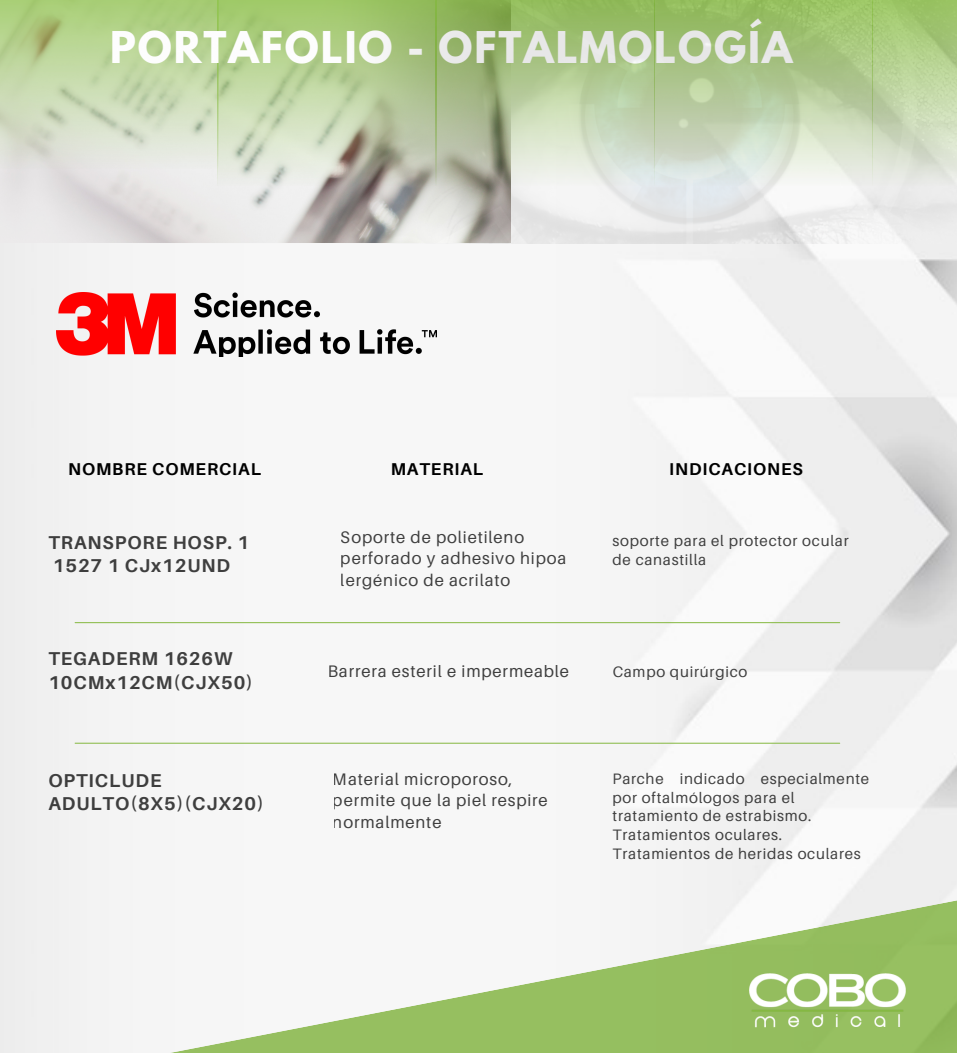
<style>
.page{position:relative;width:957px;height:1053px;background:#fff}
.page>*{position:absolute;margin:0;border:0;box-sizing:border-box;transform-origin:0 0}
.t1{font:700 38.75px "League Spartan";letter-spacing:.05em;color:#fff}
.t2{font:700 18.62px/23.5px "Aileron";letter-spacing:.05em;color:#000}
.t3{font:700 17.12px "Aileron";letter-spacing:.05em;color:#000}
.t4{font:16.75px/21.5px "Aileron";letter-spacing:.05em;color:#000}
.t5{font:15.12px/18.8px "Aileron";letter-spacing:.05em;color:#000}
</style>
<div class="page">
<img style="left:0;top:243px;width:956px;height:635px">
<svg style="left:0;top:878px;width:956px;height:175px;fill:#f4f4f4"></svg>
<img style="left:749px;top:965px;width:156px;height:71px">
<img style="left:0;top:0;width:956px;height:243px">
<hr style="left:75px;top:622px;width:764px;height:1px;background:#85b840">
<hr style="left:75px;top:743px;width:764px;height:1px;background:#85b840">
<img style="left:56px;top:292px;width:380px;height:65px">
<p class="t1" style="left:110px;top:28px;width:683px">PORTAFOLIO - OFTALMOLOGÍA</p>
<p class="t3" style="left:68px;top:458px;width:194px">NOMBRE COMERCIAL</p>
<p class="t3" style="left:390px;top:458px;width:94px">MATERIAL</p>
<p class="t3" style="left:669px;top:459px;width:135px">INDICACIONES</p>
<p class="t2" style="left:48px;top:530px;width:202px">TRANSPORE HOSP. 1<br>1527 1 CJx12UND</p>
<p class="t4" style="left:341px;top:526px;width:227px">Soporte de polietileno perforado y adhesivo hipoa lergénico de acrilato</p>
<p class="t5" style="left:612px;top:531px;width:237px">soporte para el protector ocular de canastilla</p>
<p class="t2" style="left:48px;top:647px;width:206px">TEGADERM 1626W<br>10CMx12CM(CJX50)</p>
<p class="t4" style="left:327px;top:660px;width:243px">Barrera esteril e impermeable</p>
<p class="t5" style="left:612px;top:662px;width:136px">Campo quirúrgico</p>
<p class="t2" style="left:48px;top:768px;width:217px">OPTICLUDE<br>ADULTO(8X5)(CJX20)</p>
<p class="t4" style="left:333px;top:768px;width:216px">Material microporoso, permite que la piel respire normalmente</p>
<p class="t5" style="left:612px;top:769px;width:258px">Parche indicado especialmente por oftalmólogos para el tratamiento de estrabismo.<br>Tratamientos oculares.<br>Tratamientos de heridas oculares</p>
</div>
